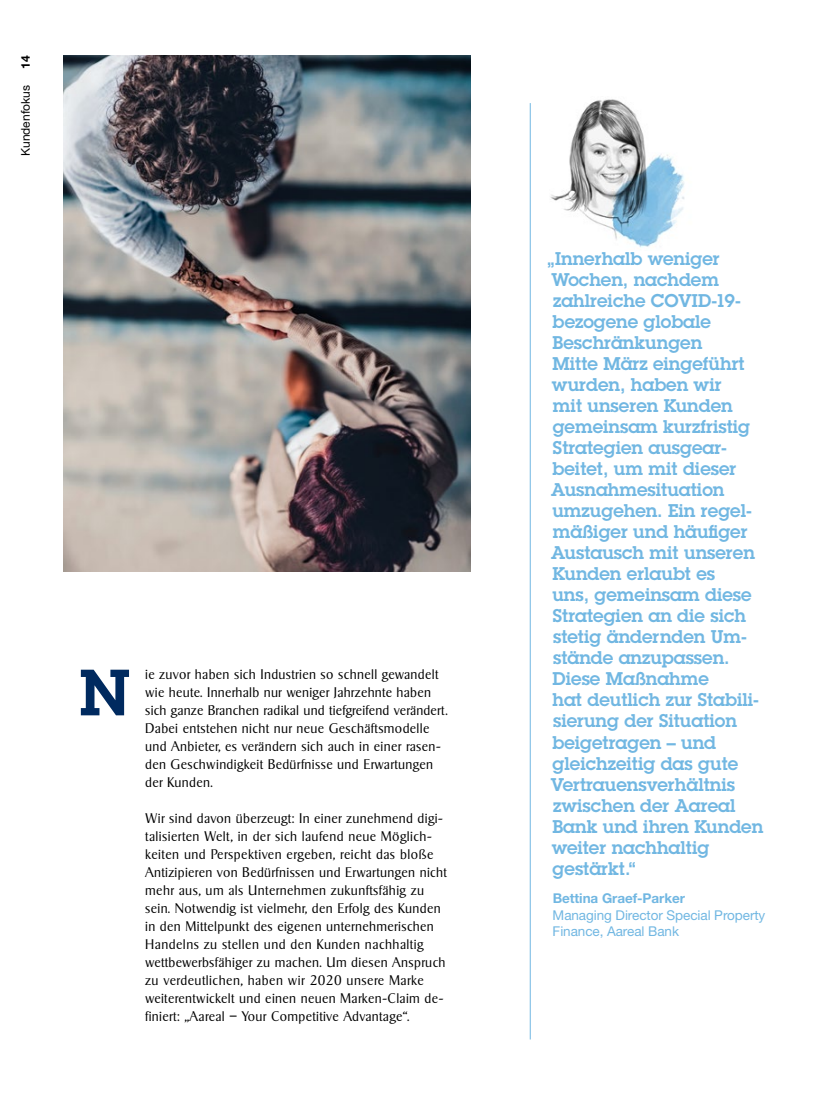
<style>
.page{position:relative;width:830px;height:1106px;background:#fff}
.page>*{position:absolute;margin:0;border:0;box-sizing:border-box;transform-origin:0 0}
.t1{font:600 63.9px "Lubalin Graph LT";color:#002a5f}
.t2{font:600 18px/21px "Lubalin Graph LT";color:#71b7e2}
.t3{font:300 13.5px/18px "Sigvar Serial";letter-spacing:.025em;color:#000}
.t4{font:13.5px/16.2px "Helvetica Neue LT Std";letter-spacing:-.005em;color:#71b7e2}
.t5{font:700 13.5px "Helvetica Neue LT Std";letter-spacing:-.005em;color:#71b7e2}
.t6{font:12px "Helvetica Neue LT Std";color:#000}
.t7{font:700 12px "Helvetica Neue LT Std";color:#000}
</style>
<div class="page">
<img style="left:550px;top:99px;width:135px;height:149px">
<img style="left:64px;top:55px;width:406px;height:516px">
<hr style="left:529px;top:103px;width:1px;height:936px;background:#71b7e2">
<p class="t7" style="left:18px;top:69px;width:15px;rotate:-90deg">14</p>
<p class="t6" style="left:18px;top:156px;width:72px;rotate:-90deg">Kundenfokus</p>
<h1 class="t1" style="left:79px;top:650px;width:53px">N</h1>
<p class="t3" style="left:145px;top:665px;width:304px">ie zuvor haben sich Industrien so schnell gewandelt wie heute. Innerhalb nur weniger Jahrzehnte haben sich ganze Branchen radikal und tiefgreifend verändert.<br>Dabei entstehen nicht nur neue Geschäftsmodelle und Anbieter, es verändern sich auch in einer rasen&shy;den Geschwindigkeit Bedürfnisse und Erwartungen der Kunden.</p>
<p class="t3" style="left:145px;top:809px;width:303px">Wir sind davon überzeugt: In einer zunehmend digi&shy;talisierten Welt, in der sich laufend neue Möglich&shy;keiten und Perspektiven ergeben, reicht das bloße Antizipieren von Bedürfnissen und Erwartungen nicht mehr aus, um als Unternehmen zukunftsfähig zu sein. Notwendig ist vielmehr, den Erfolg des Kunden in den Mittelpunkt des eigenen unternehmerischen Handelns zu stellen und den Kunden nachhaltig wettbewerbsfähiger zu machen. Um diesen Anspruch zu verdeutlichen, haben wir 2020 unsere Marke weiterentwickelt und einen neuen Marken-Claim de&shy;finiert: „Aareal – Your Competitive Advantage“.</p>
<p class="t2" style="left:547px;top:248px;width:217px">„Innerhalb weniger<br>Wochen, nachdem zahlreiche COVID-19- bezogene globale<br>Beschränkungen<br>Mitte März eingeführt wurden, haben wir<br>mit unseren Kunden gemeinsam kurzfristig<br>Strategien ausgear&shy;beitet, um mit dieser<br>Ausnahmesituation umzugehen. Ein regel&shy;mäßiger und häufiger<br>Austausch mit unseren<br>Kunden erlaubt es<br>uns, gemeinsam diese<br>Strategien an die sich stetig ändernden Um&shy;stände anzupassen.<br>Diese Maßnahme<br>hat deutlich zur Stabili&shy;sierung der Situation beigetragen – und gleichzeitig das gute<br>Vertrauensverhältnis zwischen der Aareal<br>Bank und ihren Kunden weiter nachhaltig gestärkt.“</p>
<p class="t5" style="left:552px;top:890px;width:134px">Bettina Graef-Parker</p>
<p class="t4" style="left:552px;top:906px;width:214px">Managing Director Special Property<br>Finance, Aareal Bank</p>
</div>
